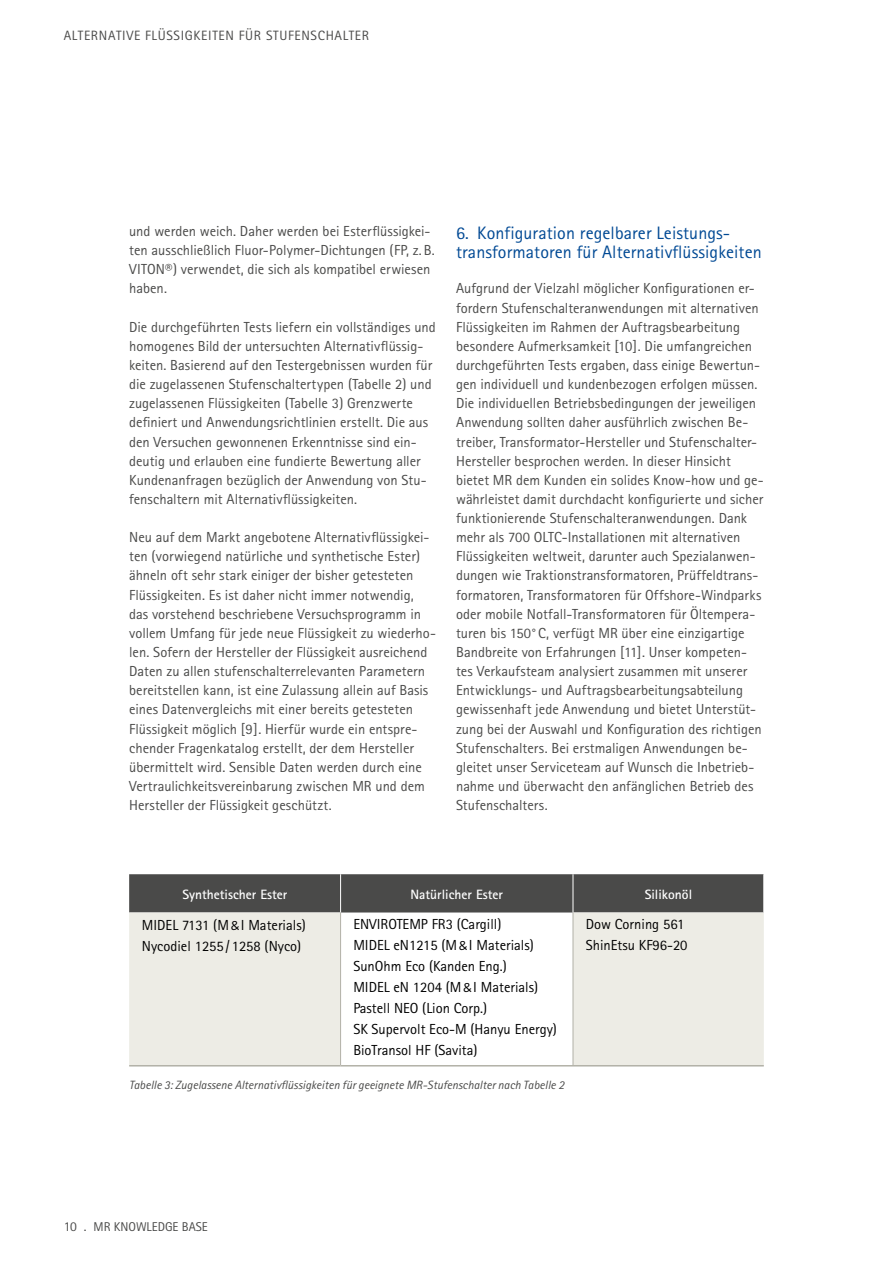
<style>
.page{position:relative;width:893px;height:1263px;background:#fff}
.page>*{position:absolute;margin:0;border:0;box-sizing:border-box;transform-origin:0 0}
.t1{font:18px/19px "Rotis Sans Serif";letter-spacing:.005em;color:#004994}
.t2{font:14.55px/19.2px "Rotis Sans Serif";color:#4a4a49}
.t3{font:14.55px/21px "Rotis Sans Serif Pro Cyr";color:#000}
.t4{font:700 13.5px "Rotis Sans Serif";color:#fff}
.t5{font:13.5px "Rotis Sans Serif";letter-spacing:.05em;color:#4a4a49}
.t6{font:12.75px "Rotis Sans Serif";color:#4a4a49}
.t7{font:italic 12px "Rotis Sans Serif";color:#4a4a49}
.s1{font-family:"Polo 22 Leicht"}
.s2{font-size:13.5px}
</style>
<div class="page">
<div style="left:129px;top:874px;width:634px;height:38px;background:#4a4a49"></div>
<svg style="left:129px;top:912px;width:635px;height:153px;fill:#edece5"></svg>
<hr style="left:340px;top:874px;width:1px;height:38px;background:#fff">
<hr style="left:573px;top:874px;width:1px;height:38px;background:#fff">
<hr style="left:340px;top:912px;width:1px;height:153px;background:#b2b1a7">
<hr style="left:129px;top:1065px;width:212px;height:1px;background:#b2b1a7">
<hr style="left:341px;top:1065px;width:232px;height:1px;background:#b2b1a7">
<hr style="left:573px;top:1065px;width:191px;height:1px;background:#b2b1a7">
<hr style="left:573px;top:912px;width:1px;height:153px;background:#b2b1a7">
<p class="t5" style="left:64px;top:28px;width:307px">ALTERNATIVE FLÜSSIGKEITEN FÜR STUFENSCHALTER</p>
<p class="t2" style="left:129px;top:221px;width:307px">und werden weich. Daher werden bei Esterflüssigkei&shy;ten ausschließlich Fluor-Polymer-Dichtungen (FP, z.B.<br>VITON®) verwendet, die sich als kompatibel erwiesen haben.</p>
<p class="t2" style="left:129px;top:317px;width:308px">Die durchgeführten Tests liefern ein vollständiges und homogenes Bild der untersuchten Alternativflüssig&shy;keiten. Basierend auf den Testergebnissen wurden für die zugelassenen Stufenschaltertypen (Tabelle 2) und zugelassenen Flüssigkeiten (Tabelle 3) Grenzwerte definiert und Anwendungsrichtlinien erstellt. Die aus den Versuchen gewonnenen Erkenntnisse sind ein&shy;deutig und erlauben eine fundierte Bewertung aller Kundenanfragen bezüglich der Anwendung von Stu&shy;fenschaltern mit Alternativflüssigkeiten.</p>
<p class="t2" style="left:129px;top:528px;width:308px">Neu auf dem Markt angebotene Alternativflüssigkei&shy;ten (vorwiegend natürliche und synthetische Ester) ähneln oft sehr stark einiger der bisher getesteten Flüssigkeiten. Es ist daher nicht immer notwendig, das vorstehend beschriebene Versuchsprogramm in vollem Umfang für jede neue Flüssigkeit zu wiederho&shy;len. Sofern der Hersteller der Flüssigkeit ausreichend Daten zu allen stufenschalterrelevanten Parametern bereitstellen kann, ist eine Zulassung allein auf Basis eines Datenvergleichs mit einer bereits getesteten Flüssigkeit möglich [9]. Hierfür wurde ein entspre&shy;chender Fragenkatalog erstellt, der dem Hersteller übermittelt wird. Sensible Daten werden durch eine Vertraulichkeitsvereinbarung zwischen MR und dem Hersteller der Flüssigkeit geschützt.</p>
<p class="t1" style="left:456px;top:223px;width:307px">6. Konfiguration regelbarer Leistungs&shy;transformatoren für Alternativflüssigkeiten</p>
<p class="t2" style="left:456px;top:279px;width:309px">Aufgrund der Vielzahl möglicher Konfigurationen er&shy;fordern Stufenschalteranwendungen mit alternativen Flüssigkeiten im Rahmen der Auftragsbearbeitung besondere Aufmerksamkeit [10]. Die umfangreichen durchgeführten Tests ergaben, dass einige Bewertun&shy;gen individuell und kundenbezogen erfolgen müssen.<br>Die individuellen Betriebsbedingungen der jeweiligen Anwendung sollten daher ausführlich zwischen Be&shy;treiber, Transformator-Hersteller und Stufenschalter-Hersteller besprochen werden. In dieser Hinsicht bietet MR dem Kunden ein solides Know-how und ge&shy;währleistet damit durchdacht konfigurierte und sicher funktionierende Stufenschalteranwendungen. Dank mehr als 700 OLTC-Installationen mit alternativen Flüssigkeiten weltweit, darunter auch Spezialanwen&shy;dungen wie Traktionstransformatoren, Prüffeldtrans&shy;formatoren, Transformatoren für Offshore-Windparks oder mobile Notfall-Transformatoren für Öltempera&shy;turen bis 150°C, verfügt MR über eine einzigartige Bandbreite von Erfahrungen [11]. Unser kompeten&shy;tes Verkaufsteam analysiert zusammen mit unserer Entwicklungs- und Auftragsbearbeitungsabteilung gewissenhaft jede Anwendung und bietet Unterstüt&shy;zung bei der Auswahl und Konfiguration des richtigen Stufenschalters. Bei erstmaligen Anwendungen be&shy;gleitet unser Serviceteam auf Wunsch die Inbetrieb&shy;nahme und überwacht den anfänglichen Betrieb des Stufenschalters.</p>
<p class="t4" style="left:182px;top:885px;width:106px">Synthetischer Ester</p>
<p class="t4" style="left:411px;top:885px;width:94px">Natürlicher Ester</p>
<p class="t4" style="left:645px;top:885px;width:49px">Silikonöl</p>
<p class="t3" style="left:142px;top:915px;width:165px">MIDEL 7131 (M<span class="s1">&amp;</span>I Materials)<br>Nycodiel 1255/1258 (Nyco)</p>
<p class="t3" style="left:353px;top:913px;width:205px">ENVIROTEMP FR3 (Cargill)<br>MIDEL eN1215 (M<span class="s1">&amp;</span>I Materials)<br>SunOhm Eco (Kanden Eng.)<br>MIDEL eN 1204 (M<span class="s1">&amp;</span>I Materials)<br>Pastell NEO (Lion Corp.)<br>SK Supervolt Eco-M (Hanyu Energy)<br>BioTransol HF (Savita)</p>
<p class="t3" style="left:586px;top:913px;width:103px">Dow Corning 561<br>ShinEtsu KF96-20</p>
<p class="t7" style="left:129px;top:1078px;width:437px">Tabelle 3: Zugelassene Alternativflüssigkeiten für geeignete MR-Stufenschalter nach Tabelle 2</p>
<p class="t6" style="left:64px;top:1219px;width:146px"><span class="s2">10 .</span> MR KNOWLEDGE BASE</p>
</div>
